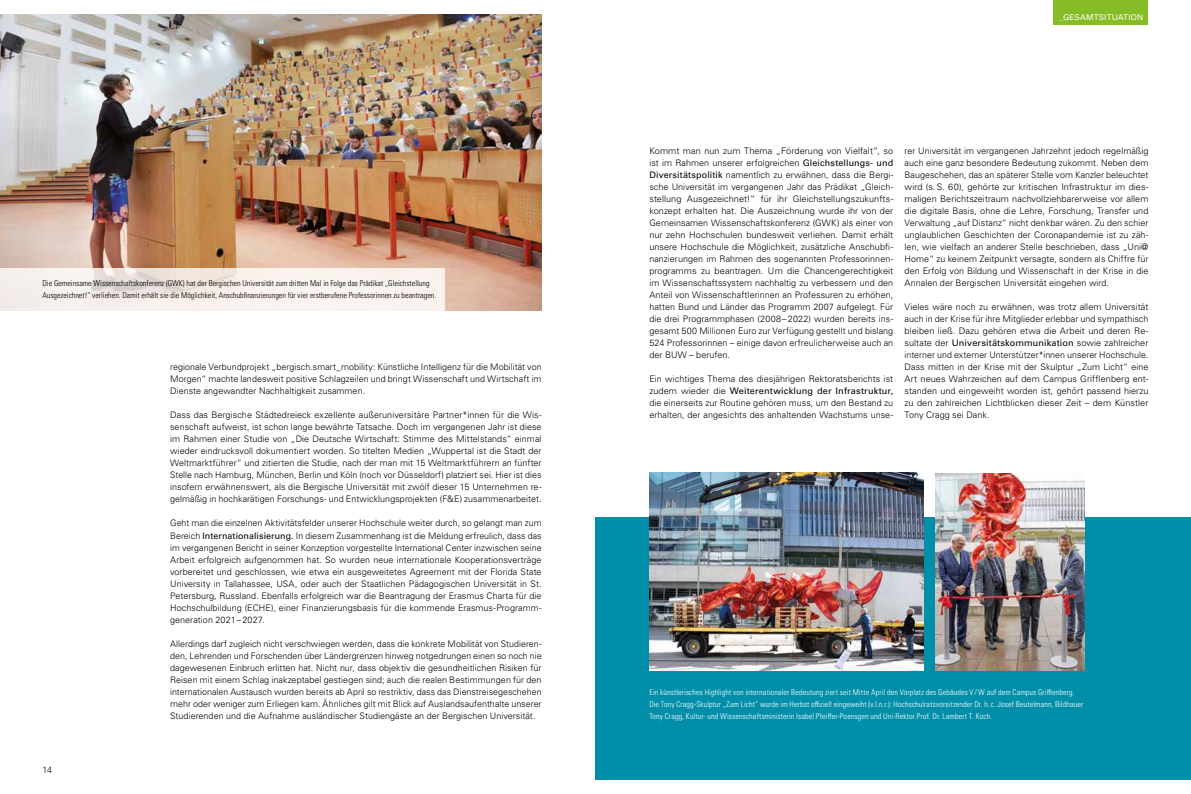
<style>
.page{position:relative;width:1191px;height:794px;background:#fff}
.page>*{position:absolute;margin:0;border:0;box-sizing:border-box;transform-origin:0 0}
.t1{font:300 9px/12px "Univers LT Pro 45";letter-spacing:.005em;color:#000;text-align:justify}
.t2{font:9px "Univers LT Pro 55 Roman";letter-spacing:.015em;color:#000}
.t3{font:300 condensed 8px/12px "Univers LT Pro";letter-spacing:.015em;color:#fff}
.t4{font:300 condensed 8px/12px "Univers LT Pro";color:#000}
.t5{font:8px "Univers LT Pro 55 Roman";letter-spacing:.02em;color:#fff}
.s1{font-family:"Univers LT Pro 55 Roman";font-weight:400}
.s2{font-family:"Univers LT Pro 45";font-weight:300}
</style>
<div class="page">
<div style="left:1053px;top:0;width:95px;height:25px;background:#86bc25"></div>
<div style="left:595px;top:517px;width:596px;height:263px;background:#008ea8"></div>
<img style="left:649px;top:472px;width:274px;height:198px">
<img style="left:935px;top:473px;width:149px;height:197px">
<img style="left:0;top:14px;width:541px;height:296px">
<svg style="left:0;top:268px;width:444px;height:43px;fill:#f9f2ed"></svg>
<p class="t4" style="left:43px;top:277px;width:395px">Die Gemeinsame Wissenschaftskonferenz (GWK) hat der Bergischen Universität zum dritten Mal in Folge das Prädikat „Gleichstellung<br>Ausgezeichnet!“ verliehen. Damit erhält sie die Möglichkeit, Anschubfinanzierungen für vier erstberufene Professorinnen zu beantragen.</p>
<p class="t1" style="left:43px;top:763px;width:11px">14</p>
<p class="t1" style="left:170px;top:361px;width:373px">regionale Verbundprojekt „bergisch.smart_mobility: Künstliche Intelligenz für die Mobilität von Morgen“ machte landesweit positive Schlagzeilen und bringt Wissenschaft und Wirtschaft im Dienste angewandter Nachhaltigkeit zusammen.</p>
<p class="t1" style="left:170px;top:409px;width:373px">Dass das Bergische Städtedreieck exzellente außeruniversitäre Partner*innen für die Wis&shy;senschaft aufweist, ist schon lange bewährte Tatsache. Doch im vergangenen Jahr ist diese im Rahmen einer Studie von „Die Deutsche Wirtschaft: Stimme des Mittelstands“ einmal wieder eindrucksvoll dokumentiert worden. So titelten Medien „Wuppertal ist die Stadt der Weltmarktführer“ und zitierten die Studie, nach der man mit 15 Weltmarktführern an fünfter Stelle nach Hamburg, München, Berlin und Köln (noch vor Düsseldorf) platziert sei. Hier ist dies insofern erwähnenswert, als die Bergische Universität mit zwölf dieser 15 Unternehmen re&shy;gelmäßig in hochkarätigen Forschungs- und Entwicklungsprojekten (F&amp;E) zusammenarbeitet.</p>
<p class="t1" style="left:170px;top:517px;width:373px">Geht man die einzelnen Aktivitätsfelder unserer Hochschule weiter durch, so gelangt man zum Bereich <span class="s1">Internationalisierung.</span> In diesem Zusammenhang ist die Meldung erfreulich, dass das im vergangenen Bericht in seiner Konzeption vorgestellte International Center inzwischen seine Arbeit erfolgreich aufgenommen hat. So wurden neue internationale Kooperationsverträge vorbereitet und geschlossen, wie etwa ein ausgeweitetes Agreement mit der Florida State University in Tallahassee, USA, oder auch der Staatlichen Pädagogischen Universität in St.<br>Petersburg, Russland. Ebenfalls erfolgreich war die Beantragung der Erasmus Charta für die Hochschulbildung (ECHE), einer Finanzierungsbasis für die kommende Erasmus-Programm&shy;generation 2021–2027.</p>
<p class="t1" style="left:170px;top:637px;width:373px">Allerdings darf zugleich nicht verschwiegen werden, dass die konkrete Mobilität von Studieren&shy;den, Lehrenden und Forschenden über Ländergrenzen hinweg notgedrungen einen so noch nie dagewesenen Einbruch erlitten hat. Nicht nur, dass objektiv die gesundheitlichen Risiken für Reisen mit einem Schlag inakzeptabel gestiegen sind; auch die realen Bestimmungen für den internationalen Austausch wurden bereits ab April so restriktiv, dass das Dienstreisegeschehen mehr oder weniger zum Erliegen kam. Ähnliches gilt mit Blick auf Auslandsaufenthalte unserer Studierenden und die Aufnahme ausländischer Studiengäste an der Bergischen Universität.</p>
<p class="t5" style="left:1059px;top:12px;width:86px">_GESAMTSITUATION</p>
<p class="t1" style="left:649px;top:145px;width:245px">Kommt man nun zum Thema „Förderung von Vielfalt“, so ist im Rahmen unserer erfolgreichen <span class="s1">Gleichstellungs- und Diversitätspolitik</span> namentlich zu erwähnen, dass die Bergi&shy;sche Universität im vergangenen Jahr das Prädikat „Gleich&shy;stellung Ausgezeichnet!“ für ihr Gleichstellungszukunfts&shy;konzept erhalten hat. Die Auszeichnung wurde ihr von der Gemeinsamen Wissenschaftskonferenz (GWK) als einer von nur zehn Hochschulen bundesweit verliehen. Damit erhält unsere Hochschule die Möglichkeit, zusätzliche Anschubfi&shy;nanzierungen im Rahmen des sogenannten Professorinnen&shy;programms zu beantragen. Um die Chancengerechtigkeit im Wissenschaftssystem nachhaltig zu verbessern und den Anteil von Wissenschaftlerinnen an Professuren zu erhöhen, hatten Bund und Länder das Programm 2007 aufgelegt. Für die drei Programmphasen (2008–2022) wurden bereits ins&shy;gesamt 500 Millionen Euro zur Verfügung gestellt und bislang 524 Professorinnen – einige davon erfreulicherweise auch an der BUW – berufen.</p>
<p class="t1" style="left:649px;top:373px;width:245px">Ein wichtiges Thema des diesjährigen Rektoratsberichts ist</p>
<p class="t2" style="left:649px;top:386px;width:245px"><span class="s2">zudem wieder die</span> Weiterentwicklung der Infrastruktur,</p>
<p class="t1" style="left:649px;top:397px;width:245px">die einerseits zur Routine gehören muss, um den Bestand zu erhalten, der angesichts des anhaltenden Wachstums unse-</p>
<p class="t1" style="left:904px;top:145px;width:245px">rer Universität im vergangenen Jahrzehnt jedoch regelmäßig auch eine ganz besondere Bedeutung zukommt. Neben dem Baugeschehen, das an späterer Stelle vom Kanzler beleuchtet wird (s.S. 60), gehörte zur kritischen Infrastruktur im dies&shy;maligen Berichtszeitraum nachvollziehbarerweise vor allem die digitale Basis, ohne die Lehre, Forschung, Transfer und Verwaltung „auf Distanz“ nicht denkbar wären. Zu den schier unglaublichen Geschichten der Coronapandemie ist zu zäh&shy;len, wie vielfach an anderer Stelle beschrieben, dass „Uni@ Home“ zu keinem Zeitpunkt versagte, sondern als Chiffre für den Erfolg von Bildung und Wissenschaft in der Krise in die Annalen der Bergischen Universität eingehen wird.</p>
<p class="t1" style="left:904px;top:301px;width:245px">Vieles wäre noch zu erwähnen, was trotz allem Universität auch in der Krise für ihre Mitglieder erlebbar und sympathisch bleiben ließ. Dazu gehören etwa die Arbeit und deren Re&shy;sultate der <span class="s1">Universitätskommunikation</span> sowie zahlreicher interner und externer Unterstützer*innen unserer Hochschule.<br>Dass mitten in der Krise mit der Skulptur „Zum Licht“ eine Art neues Wahrzeichen auf dem Campus Grifflenberg ent&shy;standen und eingeweiht worden ist, gehört passend hierzu zu den zahlreichen Lichtblicken dieser Zeit – dem Künstler Tony Cragg sei Dank.</p>
<p class="t3" style="left:649px;top:685px;width:435px">Ein künstlerisches Highlight von internationaler Bedeutung ziert seit Mitte April den Vorplatz des Gebäudes V/W auf dem Campus Grifflenberg.<br>Die Tony Cragg-Skulptur „Zum Licht“ wurde im Herbst offiziell eingeweiht (v.l.n.r.): Hochschulratsvorsitzender Dr. h.c. Josef Beutelmann, Bildhauer<br>Tony Cragg, Kultur- und Wissenschaftsministerin Isabel Pfeiffer-Poensgen und Uni-Rektor Prof. Dr. Lambert T. Koch.</p>
</div>
